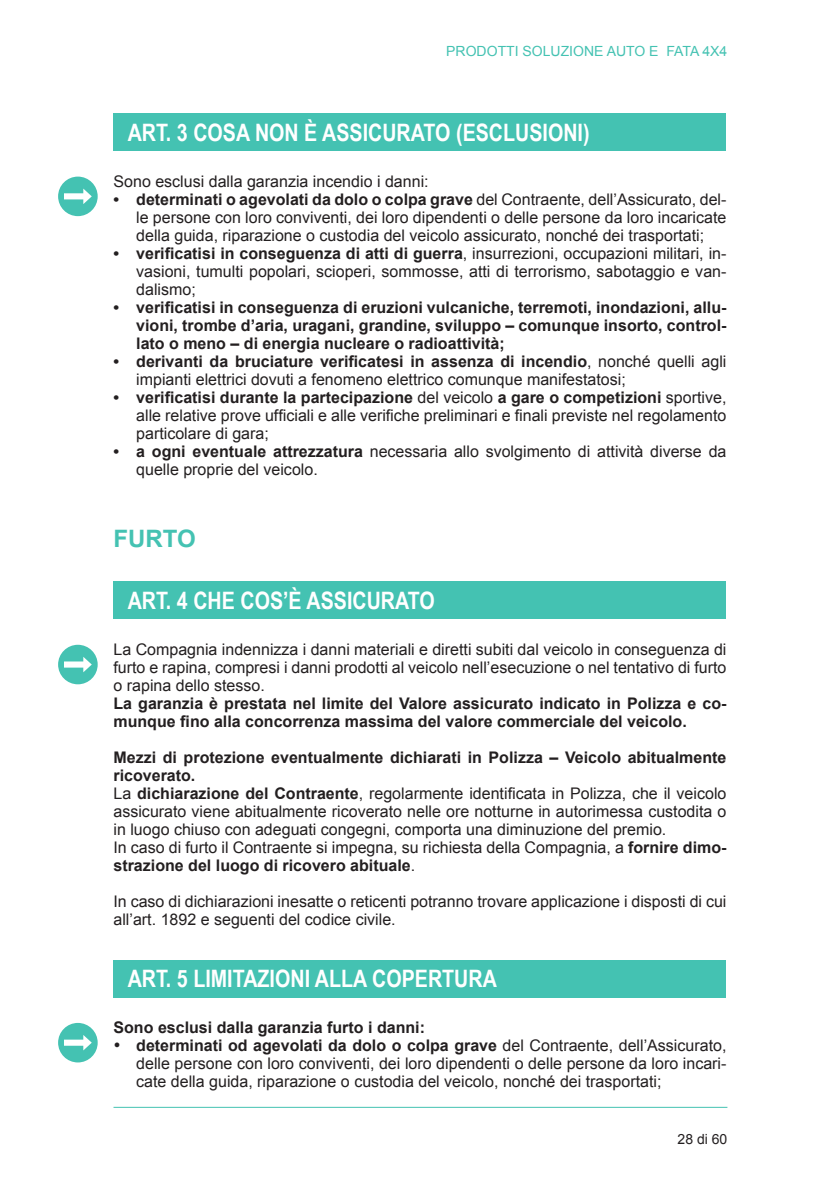
<style>
.page{position:relative;width:840px;height:1191px;background:#fff}
.page>*{position:absolute;margin:0;border:0;box-sizing:border-box;transform-origin:0 0}
.t1{font:700 24px "Arial Narrow";color:#fff}
.Default{font:700 24px "Arial";color:#44c2b2}
.Pa2{font:16px/18px "Arial";color:#231f20;text-align:justify}
.t2{font:700 16px/18px "Arial";color:#231f20}
.Default-2{font:16px/18px "Arial";color:#231f20}
.t3{font:14px "Arial";color:#44c2b2}
.t4{font:14px "Arial";color:#231f20}
.s1{font-weight:700}
</style>
<div class="page">
<hr style="left:113px;top:1106px;width:614px;height:1px;background:#44c2b2">
<div style="left:113px;top:113px;width:613px;height:38px;background:#44c2b2"></div>
<div style="left:113px;top:581px;width:613px;height:38px;background:#44c2b2"></div>
<div style="left:113px;top:959px;width:613px;height:38px;background:#44c2b2"></div>
<div style="left:58px;top:177px;width:40px;height:39px;background:#44c2b2;border-radius:50%"></div>
<svg style="left:64px;top:189px;width:28px;height:15px"></svg>
<div style="left:58px;top:645px;width:40px;height:39px;background:#44c2b2;border-radius:50%"></div>
<svg style="left:64px;top:657px;width:28px;height:15px"></svg>
<div style="left:58px;top:1023px;width:40px;height:39px;background:#44c2b2;border-radius:50%"></div>
<svg style="left:64px;top:1035px;width:28px;height:15px"></svg>
<p class="t3" style="left:446px;top:42px;width:282px">PRODOTTI SOLUZIONE AUTO E FATA 4X4</p>
<p class="t1" style="left:128px;top:114px;width:463px">ART. 3 COSA NON È ASSICURATO (ESCLUSIONI)</p>
<p class="Pa2" style="left:113px;top:173px;width:316px">Sono esclusi dalla garanzia incendio i danni:</p>
<p class="Pa2" style="left:136px;top:191px;width:591px;text-indent:-23px"><span class="s1">• determinati o agevolati da dolo o colpa grave</span> del Contraente, dell’Assicurato, del&shy;le persone con loro conviventi, dei loro dipendenti o delle persone da loro incaricate della guida, riparazione o custodia del veicolo assicurato, nonché dei trasportati;</p>
<p class="Pa2" style="left:136px;top:245px;width:591px;text-indent:-23px"><span class="s1">• verificatisi in conseguenza di atti di guerra</span>, insurrezioni, occupazioni militari, in&shy;vasioni, tumulti popolari, scioperi, sommosse, atti di terrorismo, sabotaggio e van&shy;dalismo;</p>
<p class="t2" style="left:136px;top:299px;width:591px;text-align:justify;text-indent:-23px">• verificatisi in conseguenza di eruzioni vulcaniche, terremoti, inondazioni, allu&shy;vioni, trombe d’aria, uragani, grandine, sviluppo – comunque insorto, control&shy;lato o meno – di energia nucleare o radioattività;</p>
<p class="Pa2" style="left:136px;top:353px;width:591px;text-indent:-23px"><span class="s1">• derivanti da bruciature verificatesi in assenza di incendio</span>, nonché quelli agli impianti elettrici dovuti a fenomeno elettrico comunque manifestatosi;</p>
<p class="Pa2" style="left:136px;top:389px;width:591px;text-indent:-23px"><span class="s1">• verificatisi durante la partecipazione</span> del veicolo <span class="s1">a gare o competizioni</span> sportive, alle relative prove ufficiali e alle verifiche preliminari e finali previste nel regolamento particolare di gara;</p>
<p class="Pa2" style="left:136px;top:443px;width:591px;text-indent:-23px"><span class="s1">• a ogni eventuale attrezzatura</span> necessaria allo svolgimento di attività diverse da quelle proprie del veicolo.</p>
<p class="Default" style="left:113px;top:523px;width:84px">FURTO</p>
<p class="t1" style="left:128px;top:582px;width:308px">ART. 4 CHE COS’È ASSICURATO</p>
<p class="Pa2" style="left:113px;top:641px;width:614px">La Compagnia indennizza i danni materiali e diretti subiti dal veicolo in conseguenza di furto e rapina, compresi i danni prodotti al veicolo nell’esecuzione o nel tentativo di furto o rapina dello stesso.</p>
<p class="t2" style="left:113px;top:695px;width:614px">La garanzia è prestata nel limite del Valore assicurato indicato in Polizza e co&shy;munque fino alla concorrenza massima del valore commerciale del veicolo.</p>
<p class="t2" style="left:113px;top:749px;width:614px">Mezzi di protezione eventualmente dichiarati in Polizza – Veicolo abitualmente ricoverato.</p>
<p class="Pa2" style="left:113px;top:785px;width:614px">La <span class="s1">dichiarazione del Contraente</span>, regolarmente identificata in Polizza, che il veicolo assicurato viene abitualmente ricoverato nelle ore notturne in autorimessa custodita o in luogo chiuso con adeguati congegni, comporta una diminuzione del premio.</p>
<p class="Pa2" style="left:113px;top:839px;width:614px">In caso di furto il Contraente si impegna, su richiesta della Compagnia, a <span class="s1">fornire dimo&shy;strazione del luogo di ricovero abituale</span>.</p>
<p class="Default-2" style="left:113px;top:893px;width:614px">In caso di dichiarazioni inesatte o reticenti potranno trovare applicazione i disposti di cui all’art. 1892 e seguenti del codice civile.</p>
<p class="t1" style="left:128px;top:960px;width:370px">ART. 5 LIMITAZIONI ALLA COPERTURA</p>
<p class="t2" style="left:113px;top:1019px;width:313px">Sono esclusi dalla garanzia furto i danni:</p>
<p class="Pa2" style="left:136px;top:1037px;width:591px;text-indent:-23px">• <span class="s1">determinati od agevolati da dolo o colpa grave</span> del Contraente, dell’Assicurato, delle persone con loro conviventi, dei loro dipendenti o delle persone da loro incari&shy;cate della guida, riparazione o custodia del veicolo, nonché dei trasportati;</p>
<p class="t4" style="left:677px;top:1130px;width:51px">28 di 60</p>
</div>
